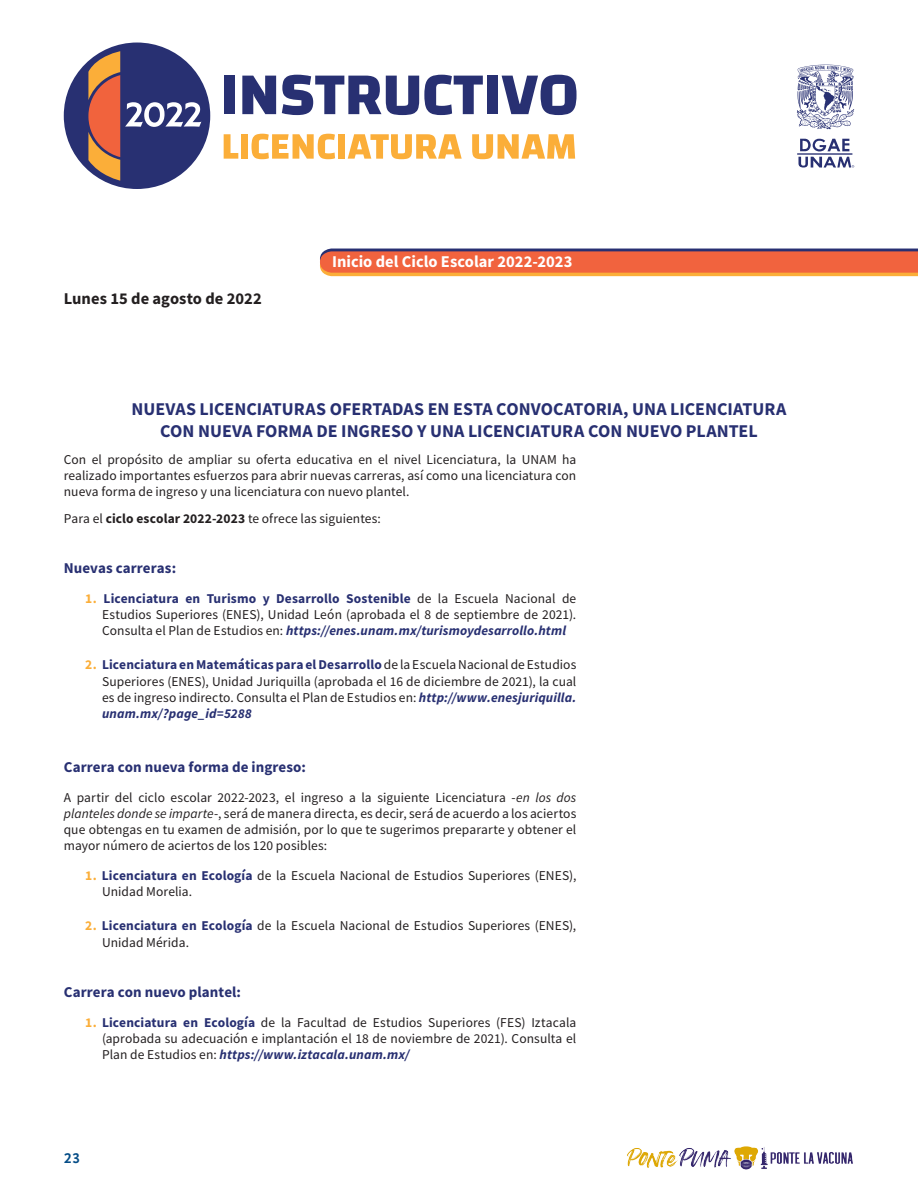
<style>
.page{position:relative;width:918px;height:1188px;background:#fff}
.page>*{position:absolute;margin:0;border:0;box-sizing:border-box;transform-origin:0 0}
.titulos_de_seccion{font:700 18px/21.6px "Source Sans Pro";color:#283072;text-align:center}
.titulos_de_seccion-2{font:700 16.5px "Source Sans Pro";color:#fff}
.Texto_negro{font:700 16.5px "Source Sans Pro";color:#231f20}
.t1{font:700 15px "Source Sans Pro";letter-spacing:.005em;color:#283072}
.t2{font:700 15px "Gandhi Sans";color:#054d87}
.t3{font:13.5px/16.2px "Source Sans Pro";letter-spacing:.005em;color:#231f20;text-align:justify}
.t4{font:700 13.5px "Source Sans Pro";letter-spacing:.01em;color:#283072}
.t5{font:700 13.5px "Source Sans Pro";color:#fbae39}
.s1{font-weight:700}
.s2{font-weight:700;font-style:italic;color:#283072}
.s3{font-weight:700;color:#fbae39}
.s4{font-weight:700;color:#283072}
.s5{font-style:italic}
</style>
<div class="page">
<div style="left:224px;top:76px;width:11px;height:38px;background:#283072"></div>
<svg style="left:242px;top:76px;width:34px;height:38px"></svg>
<svg style="left:282px;top:75px;width:201px;height:40px"></svg>
<div style="left:487px;top:76px;width:11px;height:38px;background:#283072"></div>
<svg style="left:502px;top:75px;width:75px;height:40px"></svg>
<svg style="left:224px;top:134px;width:14px;height:25px"></svg>
<div style="left:241px;top:134px;width:7px;height:25px;background:#fbae39"></div>
<svg style="left:252px;top:134px;width:83px;height:25px"></svg>
<div style="left:338px;top:134px;width:7px;height:25px;background:#fbae39"></div>
<svg style="left:348px;top:134px;width:114px;height:25px"></svg>
<svg style="left:472px;top:134px;width:103px;height:25px"></svg>
<div style="left:64px;top:43px;width:146px;height:146px;background:#283072;border-radius:50%"></div>
<svg style="left:88px;top:51px;width:113px;height:130px"></svg>
<hr style="left:797px;top:153px;width:55px;height:2px;background:#283072">
<svg style="left:798px;top:139px;width:56px;height:29px"></svg>
<svg style="left:797px;top:65px;width:57px;height:64px"></svg>
<img style="left:627px;top:1146px;width:226px;height:23px">
<svg style="left:320px;top:249px;width:598px;height:27px;background:#e06842"></svg>
<p class="Texto_negro" style="left:64px;top:288px;width:199px">Lunes 15 de agosto de 2022</p>
<p class="titulos_de_seccion-2" style="left:332px;top:251px;width:242px">Inicio del Ciclo Escolar 2022-2023</p>
<p class="titulos_de_seccion" style="left:131px;top:398px;width:657px">NUEVAS LICENCIATURAS OFERTADAS EN ESTA CONVOCATORIA, UNA LICENCIATURA<br>CON NUEVA FORMA DE INGRESO Y UNA LICENCIATURA CON NUEVO PLANTEL</p>
<p class="t3" style="left:64px;top:451px;width:514px">Con el propósito de ampliar su oferta educativa en el nivel Licenciatura, la UNAM ha realizado importantes esfuerzos para abrir nuevas carreras, así como una licenciatura con nueva forma de ingreso y una licenciatura con nuevo plantel.</p>
<p class="t3" style="left:64px;top:510px;width:319px">Para el <span class="s1">ciclo escolar 2022-2023</span> te ofrece las siguientes:</p>
<p class="t1" style="left:64px;top:558px;width:114px">Nuevas carreras:</p>
<p class="t3" style="left:562px;top:590px;width:16px">de</p>
<p class="t3" style="left:417px;top:590px;width:16px">de</p>
<p class="t3" style="left:438px;top:590px;width:12px">la</p>
<p class="t3" style="left:455px;top:590px;width:46px">Escuela</p>
<p class="t3" style="left:505px;top:590px;width:52px">Nacional</p>
<p class="t4" style="left:104px;top:589px;width:77px">Licenciatura</p>
<p class="t4" style="left:207px;top:589px;width:51px">Turismo</p>
<p class="t4" style="left:346px;top:589px;width:66px">Sostenible</p>
<p class="t4" style="left:276px;top:589px;width:65px">Desarrollo</p>
<p class="t5" style="left:85px;top:589px;width:13px">1.</p>
<p class="t4" style="left:185px;top:589px;width:16px">en</p>
<p class="t4" style="left:263px;top:589px;width:9px">y</p>
<p class="t3" style="left:102px;top:606px;width:476px">Estudios Superiores (ENES ,) Unidad León (aprobada el 8 de septiembre de 2021 .(<br>Consulta el Plan de Estudios en: <span class="s2">https://enes.unam.mx/turismoydesarrollo.html</span></p>
<p class="t3" style="left:102px;top:657px;width:476px;text-indent:-17px"><span class="s3">2.</span> <span class="s4">Licenciatura enMatemáticasparaelDesarrollo</span>de la EscuelaNacional de Estudios Superiores (ENES ,) Unidad Juriquilla (aprobada el 16 de diciembre de 2021 ,) la cual es de ingreso indirecto. Consulta el Plan de Estudios en: <span class="s2">http://www.enesjuriquilla. unam.mx ?/ page_id=5288</span></p>
<p class="t1" style="left:64px;top:757px;width:244px">Carrera con nueva forma de ingreso:</p>
<p class="t3" style="left:64px;top:789px;width:514px">A partir del ciclo escolar 2022-2023, el ingreso a la siguiente Licenciatura -<span class="s5">en los dos planteles donde se imparte</span>-, será de manera directa, es decir, será de acuerdo a los aciertos que obtengas en tu examen de admisión, por lo que te sugerimos prepararte y obtener el mayor número de aciertos de los 120 posibles:</p>
<p class="t3" style="left:102px;top:867px;width:476px;text-indent:-17px"><span class="s3">1.</span> <span class="s4">Licenciatura en Ecología</span> de la Escuela Nacional de Estudios Superiores (ENES ,(<br>Unidad Morelia.</p>
<p class="t3" style="left:102px;top:918px;width:476px;text-indent:-17px"><span class="s3">2.</span> <span class="s4">Licenciatura en Ecología</span> de la Escuela Nacional de Estudios Superiores (ENES ,(<br>Unidad Mérida.</p>
<p class="t1" style="left:64px;top:982px;width:179px">Carrera con nuevo plantel:</p>
<p class="t3" style="left:102px;top:1014px;width:476px;text-indent:-17px"><span class="s3">1.</span> <span class="s4">Licenciatura en Ecología</span> de la Facultad de Estudios Superiores (FES) Iztacala (aprobada su adecuación e implantación el 18 de noviembre de 2021 .) Consulta el Plan de Estudios en: <span class="s2">https://www.iztacala.unam.mx/</span></p>
<p class="t2" style="left:64px;top:1150px;width:18px">23</p>
</div>
